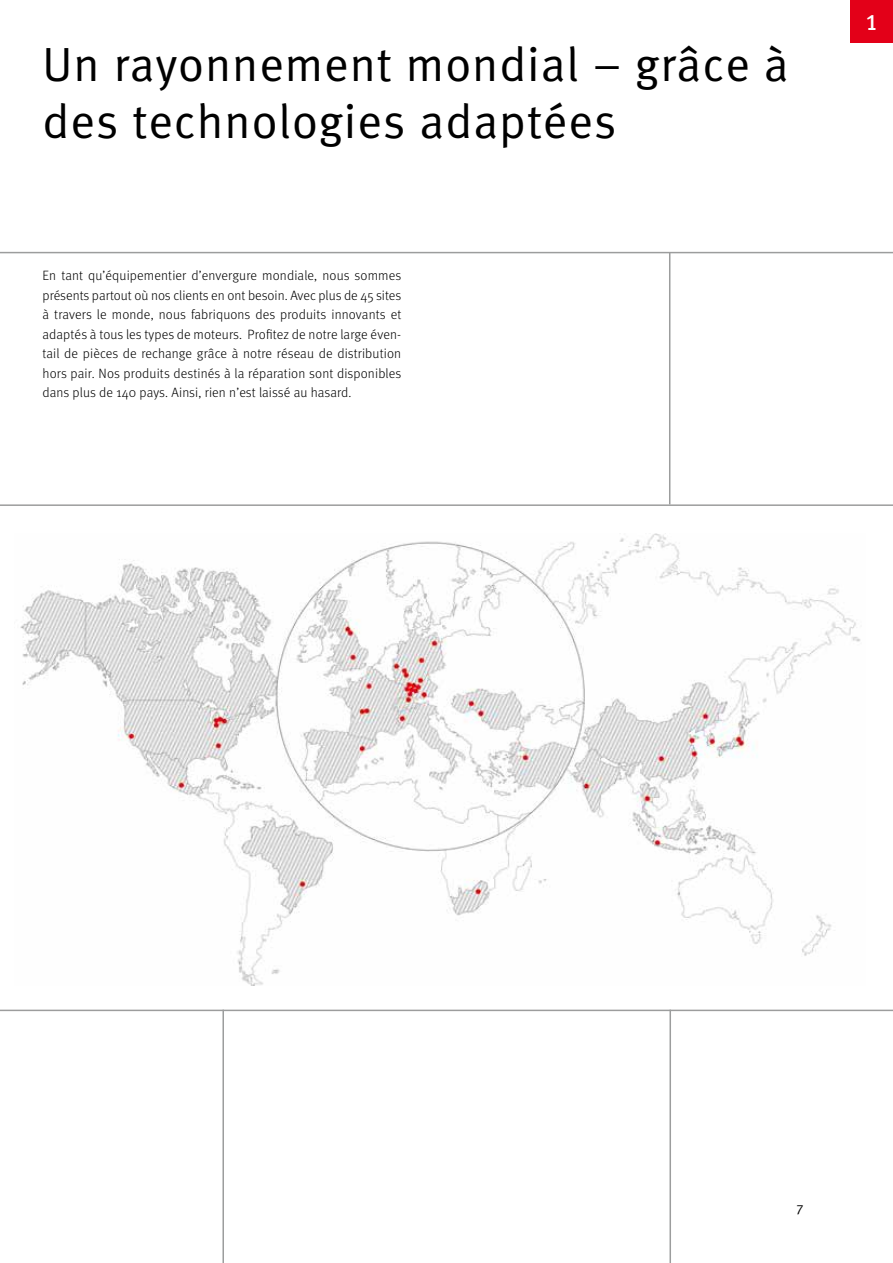
<style>
.page{position:relative;width:893px;height:1263px;background:#fff}
.page>*{position:absolute;margin:0;border:0;box-sizing:border-box;transform-origin:0 0}
.t1{font:48px/57.6px "Meta Normal";letter-spacing:.02em;color:#000}
.t2{font:22.5px "Meta Medium LF";color:#fff}
.t3{font:300 13.5px/19.5px "Meta";letter-spacing:.005em;color:#000;text-align:justify}
.t4{font:13.5px "Meta Normal LF";color:#000}
</style>
<div class="page">
<div style="left:850px;top:0;width:43px;height:43px;background:#e30018"></div>
<hr style="left:0;top:252px;width:893px;height:1px;background:#9c9d9d">
<hr style="left:669px;top:1010px;width:2px;height:253px;background:#9c9d9d">
<hr style="left:0;top:504px;width:893px;height:2px;background:#9c9d9d">
<hr style="left:222px;top:1010px;width:2px;height:253px;background:#9c9d9d">
<hr style="left:0;top:1010px;width:893px;height:1px;background:#9c9d9d">
<hr style="left:669px;top:253px;width:1px;height:251px;background:#9c9d9d">
<img style="left:20px;top:533px;width:841px;height:452px">
<h1 class="t1" style="left:43px;top:35px;width:748px">Un rayonnement mondial – grâce à des technologies adaptées</h1>
<p class="t3" style="left:43px;top:266px;width:360px">En tant qu’équipementier d’envergure mondiale, nous sommes présents partout où nos clients en ont besoin. Avec plus de 45 sites à travers le monde, nous fabriquons des produits innovants et adaptés à tous les types de moteurs. Profitez de notre large éven&shy;tail de pièces de rechange grâce à notre réseau de distribution hors pair. Nos produits destinés à la réparation sont disponibles dans plus de 140 pays. Ainsi, rien n’est laissé au hasard.</p>
<h2 class="t2" style="left:865px;top:9px;width:14px">1</h2>
<p class="t4" style="left:796px;top:1202px;width:9px">7</p>
</div>
